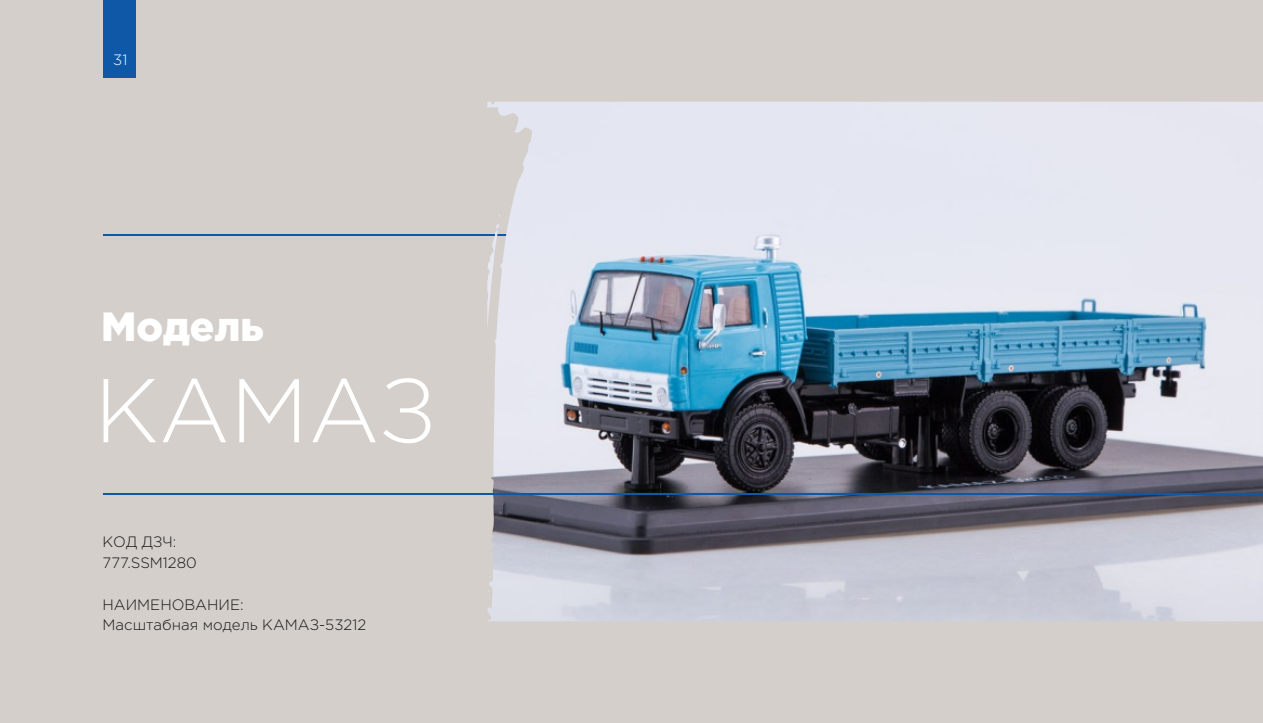
<style>
.page{position:relative;width:1263px;height:723px;background:#d4cfcb}
.page>*{position:absolute;margin:0;border:0;box-sizing:border-box;transform-origin:0 0}
.t1{font:300 90.3px "Gotham Pro";color:#fff}
.t2{font:900 40.8px "Gotham Pro";color:#fff}
.t3{font:300 15px/20.7px "Gotham Pro";color:#151616}
.t4{font:300 15px "Gotham Pro";color:#fff}
</style>
<div class="page">
<hr style="left:104px;top:234px;width:1159px;height:2px;background:#0e58a7">
<div style="left:104px;top:0;width:32px;height:77px;background:#0e58a7"></div>
<img style="left:487px;top:102px;width:776px;height:519px">
<hr style="left:104px;top:493px;width:1159px;height:2px;background:#0e58a7">
<p class="t4" style="left:113px;top:54px;width:16px">31</p>
<h2 class="t2" style="left:101px;top:311px;width:164px">Модель</h2>
<h1 class="t1" style="left:94px;top:376px;width:343px">КАМАЗ</h1>
<p class="t3" style="left:103px;top:533px;width:96px">КОД ДЗЧ:<br>777.SSM1280</p>
<p class="t3" style="left:103px;top:595px;width:265px">НАИМЕНОВАНИЕ:<br>Масштабная модель КАМАЗ-53212</p>
</div>
